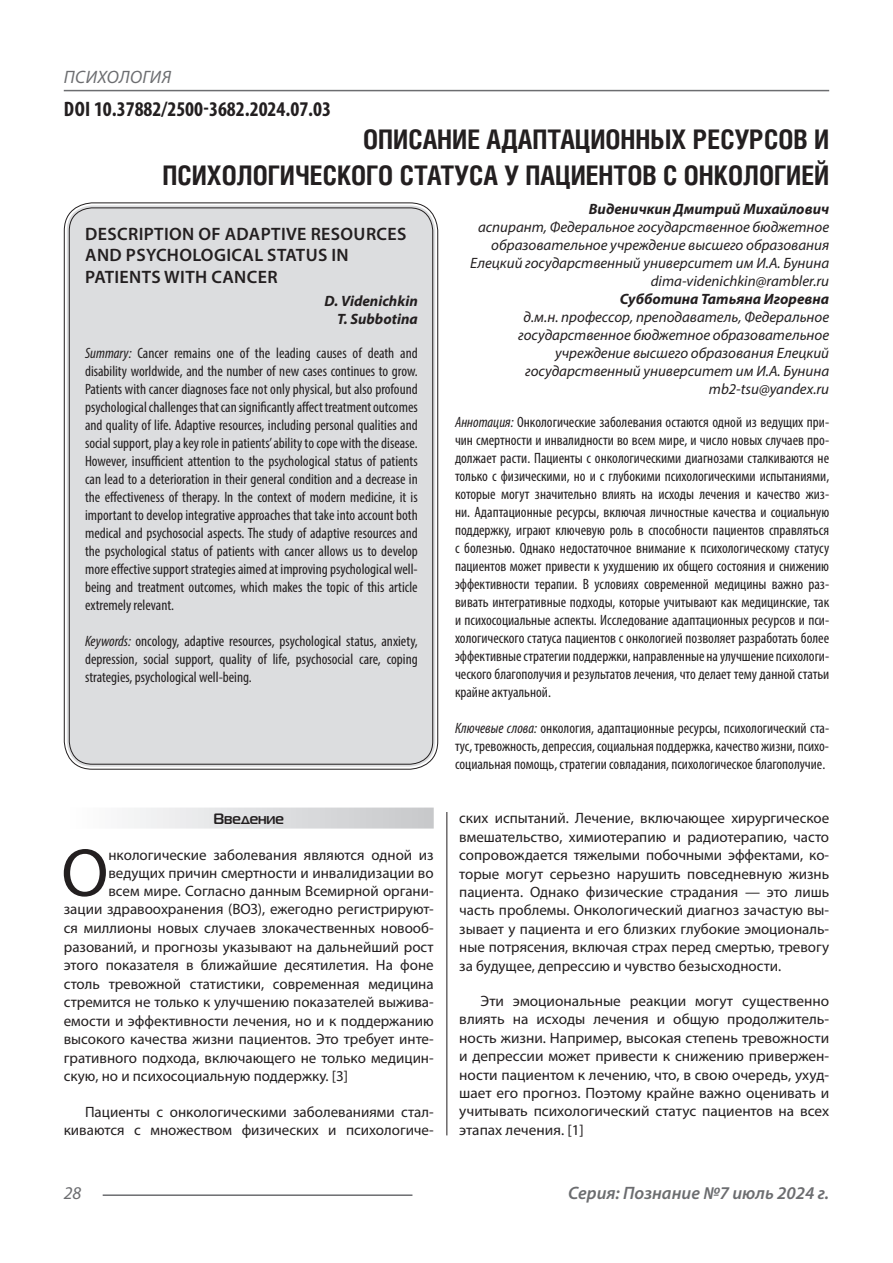
<style>
.page{position:relative;width:893px;height:1263px;background:#fff}
.page>*{position:absolute;margin:0;border:0;box-sizing:border-box;transform-origin:0 0}
.Статья_текст_первый{font:68.4px "Myriad Pro";color:#231f20}
.Статья_название{font:700 27px/36px "Helios Cond C";color:#231f20;text-align:right}
.ДОИ{font:700 condensed 21px "Myriad Pro";color:#231f20}
.Статья_название_англ{font:600 18px/21.6px "Myriad Pro";letter-spacing:.02em;color:#231f20}
.t1{font:italic 600 18px "Myriad Pro";color:#6c6d70}
.t2{font:italic 18px "Myriad Pro";letter-spacing:.02em;color:#6c6d70}
.Статья_аннотация_тек{font:condensed 15px/18px "Myriad Pro";color:#231f20;text-align:justify}
.Статья_аннотация_анг{font:condensed 15px/18px "Myriad Pro";color:#231f20;text-align:justify}
.Статья_текст{font:15px/18.5px "Myriad Pro";color:#231f20;text-align:justify}
.Статья_текст_первый-2{font:15px "Myriad Pro";color:#231f20}
.Статья_автор_инфо{font:italic 15px/18px "Myriad Pro";color:#231f20;text-align:right}
.Статья_автор_фио_рус{font:italic 700 15px "Myriad Pro";color:#231f20}
.Статья_автор_англ{font:italic 700 15px "Myriad Pro";color:#231f20}
.Статья_подзаголовок{font:700 15px "Magistral C";color:#231f20}
.s1{font-style:italic}
</style>
<div class="page">
<hr style="left:446px;top:128px;width:1px;height:1007px;background:#231f20">
<hr style="left:103px;top:1194px;width:309px;height:2px;background:#6c6d70">
<hr style="left:64px;top:90px;width:765px;height:1px;background:#6c6d70">
<div style="left:67px;top:205px;width:368px;height:562px;background:#dcdddf;border-radius:26px"></div>
<div style="left:64px;top:807px;width:370px;height:21px;background:linear-gradient(to right,#fefeff,#c6c8ca)"></div>
<p class="t2" style="left:64px;top:66px;width:109px">ПСИХОЛОГИЯ</p>
<p class="ДОИ" style="left:64px;top:96px;width:269px">DOI 10.37882/2500-3682.2024.07.03</p>
<p class="Статья_название" style="left:162px;top:121px;width:668px">ОПИСАНИЕ АДАПТАЦИОННЫХ РЕСУРСОВ И<br>ПСИХОЛОГИЧЕСКОГО СТАТУСА У ПАЦИЕНТОВ С ОНКОЛОГИЕЙ</p>
<p class="Статья_автор_фио_рус" style="left:589px;top:199px;width:242px">Виденичкин Дмитрий Михайлович</p>
<p class="Статья_автор_инфо" style="left:470px;top:218px;width:361px">аспирант, Федеральное государственное бюджетное образовательное учреждение высшего образования<br>Елецкий государственный университет им И.А. Бунина</p>
<p class="Статья_автор_инфо" style="left:651px;top:272px;width:180px">dima-videnichkin@rambler.ru</p>
<p class="Статья_автор_фио_рус" style="left:620px;top:289px;width:211px">Субботина Татьяна Игоревна</p>
<p class="Статья_автор_инфо" style="left:518px;top:308px;width:312px">д.м.н. профессор, преподаватель, Федеральное государственное бюджетное образовательное учреждение высшего образования Елецкий государственный университет им И.А. Бунина</p>
<p class="Статья_автор_инфо" style="left:709px;top:380px;width:122px">mb2-tsu@yandex.ru</p>
<p class="Статья_аннотация_тек" style="left:455px;top:413px;width:376px"><span class="s1">Аннотация:</span> Онкологические заболевания остаются одной из ведущих при&shy;чин смертности и инвалидности во всем мире, и число новых случаев про&shy;должает расти. Пациенты с онкологическими диагнозами сталкиваются не только с физическими, но и с глубокими психологическими испытаниями, которые могут значительно влиять на исходы лечения и качество жиз&shy;ни. Адаптационные ресурсы, включая личностные качества и социальную поддержку, играют ключевую роль в способности пациентов справляться с болезнью. Однако недостаточное внимание к психологическому статусу пациентов может привести к ухудшению их общего состояния и снижению эффективности терапии. В условиях современной медицины важно раз&shy;вивать интегративные подходы, которые учитывают как медицинские, так и психосоциальные аспекты. Исследование адаптационных ресурсов и пси&shy;хологического статуса пациентов с онкологией позволяет разработать более эффективные стратегии поддержки, направленные на улучшение психологи&shy;ческого благополучия и результатов лечения, что делает тему данной статьи крайне актуальной.</p>
<p class="Статья_аннотация_тек" style="left:455px;top:719px;width:376px"><span class="s1">Ключевые слова:</span> онкология, адаптационные ресурсы, психологический ста&shy;тус, тревожность, депрессия, социальная поддержка, качество жизни, психо&shy;социальная помощь, стратегии совладания, психологическое благополучие.</p>
<p class="Статья_название_англ" style="left:85px;top:222px;width:323px">DESCRIPTION OF ADAPTIVE RESOURCES<br>AND PSYCHOLOGICAL STATUS IN<br>PATIENTS WITH CANCER</p>
<p class="Статья_автор_англ" style="left:325px;top:291px;width:95px">D. Videnichkin</p>
<p class="Статья_автор_англ" style="left:337px;top:309px;width:82px">T. Subbotina</p>
<p class="Статья_аннотация_анг" style="left:85px;top:344px;width:334px"><span class="s1">Summary:</span> Cancer remains one of the leading causes of death and disability worldwide, and the number of new cases continues to grow.<br>Patients with cancer diagnoses face not only physical, but also profound psychological challenges that can significantly affect treatment outcomes and quality of life. Adaptive resources, including personal qualities and social support, play a key role in patients’ ability to cope with the disease.<br>However, insufficient attention to the psychological status of patients can lead to a deterioration in their general condition and a decrease in the effectiveness of therapy. In the context of modern medicine, it is important to develop integrative approaches that take into account both medical and psychosocial aspects. The study of adaptive resources and the psychological status of patients with cancer allows us to develop more effective support strategies aimed at improving psychological well&shy;being and treatment outcomes, which makes the topic of this article extremely relevant.</p>
<p class="Статья_аннотация_анг" style="left:85px;top:632px;width:334px"><span class="s1">Keywords:</span> oncology, adaptive resources, psychological status, anxiety, depression, social support, quality of life, psychosocial care, coping strategies, psychological well-being.</p>
<p class="Статья_подзаголовок" style="left:213px;top:810px;width:72px">Введение</p>
<p class="Статья_текст_первый" style="left:61px;top:831px;width:49px">О</p>
<p class="Статья_текст_первый-2" style="left:108px;top:845px;width:327px">нкологические заболевания являются одной из</p>
<p class="Статья_текст_первый-2" style="left:108px;top:863px;width:327px">ведущих причин смертности и инвалидизации во</p>
<p class="Статья_текст_первый-2" style="left:108px;top:881px;width:327px">всем мире. Согласно данным Всемирной органи-</p>
<p class="Статья_текст_первый-2" style="left:64px;top:900px;width:371px">зации здравоохранения (ВОЗ), ежегодно регистрируют-</p>
<p class="Статья_текст_первый-2" style="left:64px;top:919px;width:371px">ся миллионы новых случаев злокачественных новооб-</p>
<p class="Статья_текст_первый-2" style="left:64px;top:937px;width:371px">разований, и прогнозы указывают на дальнейший рост</p>
<p class="Статья_текст_первый-2" style="left:64px;top:956px;width:371px">этого показателя в ближайшие десятилетия. На фоне</p>
<p class="Статья_текст_первый-2" style="left:64px;top:974px;width:371px">столь тревожной статистики, современная медицина</p>
<p class="Статья_текст_первый-2" style="left:64px;top:993px;width:371px">стремится не только к улучшению показателей выжива-</p>
<p class="Статья_текст_первый-2" style="left:64px;top:1011px;width:371px">емости и эффективности лечения, но и к поддержанию</p>
<p class="Статья_текст_первый-2" style="left:64px;top:1030px;width:371px">высокого качества жизни пациентов. Это требует инте-</p>
<p class="Статья_текст_первый-2" style="left:64px;top:1048px;width:371px">гративного подхода, включающего не только медицин-</p>
<p class="Статья_текст_первый-2" style="left:64px;top:1067px;width:286px">скую, но и психосоциальную поддержку. [3]</p>
<p class="Статья_текст" style="left:64px;top:1102px;width:371px;text-align:right">Пациенты с онкологическими заболеваниями стал&shy;киваются с множеством физических и психологиче-</p>
<p class="Статья_текст" style="left:459px;top:809px;width:371px">ских испытаний. Лечение, включающее хирургическое вмешательство, химиотерапию и радиотерапию, часто сопровождается тяжелыми побочными эффектами, ко&shy;торые могут серьезно нарушить повседневную жизнь пациента. Однако физические страдания — это лишь часть проблемы. Онкологический диагноз зачастую вы&shy;зывает у пациента и его близких глубокие эмоциональ&shy;ные потрясения, включая страх перед смертью, тревогу за будущее, депрессию и чувство безысходности.</p>
<p class="Статья_текст" style="left:459px;top:991px;width:371px;text-indent:21px">Эти эмоциональные реакции могут существенно влиять на исходы лечения и общую продолжитель&shy;ность жизни. Например, высокая степень тревожности и депрессии может привести к снижению привержен&shy;ности пациентом к лечению, что, в свою очередь, ухуд&shy;шает его прогноз. Поэтому крайне важно оценивать и учитывать психологический статус пациентов на всех этапах лечения. [1]</p>
<p class="t2" style="left:64px;top:1182px;width:19px">28</p>
<p class="t1" style="left:568px;top:1182px;width:263px">Серия: Познание №7 июль 2024 г.</p>
</div>
